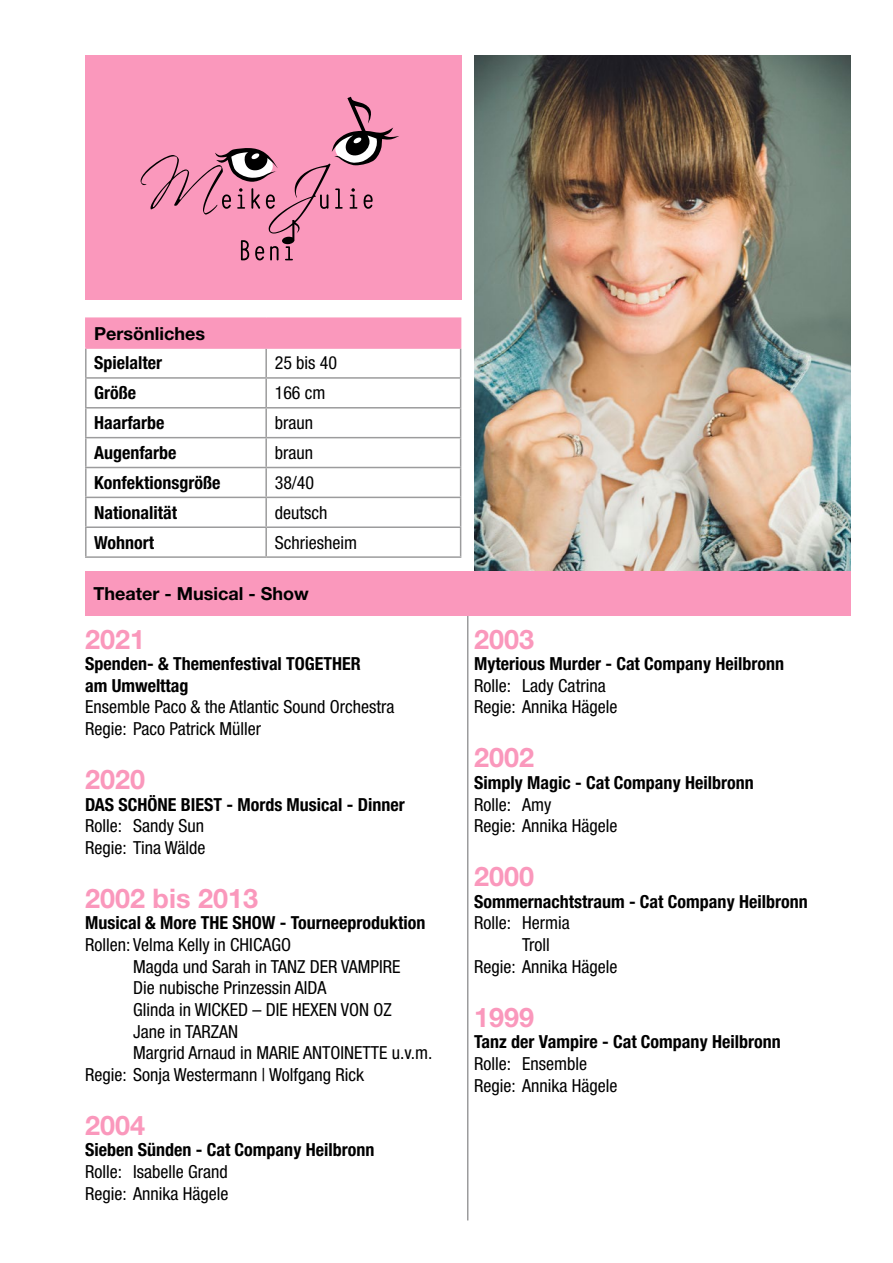
<style>
.page{position:relative;width:893px;height:1263px;background:#fff}
.page>*{position:absolute;margin:0;border:0;box-sizing:border-box;transform-origin:0 0}
.t1{font:700 27px "Helvetica Neue LT Pro";color:#fa98bc}
.t2{font:condensed 18px/21.6px "Helvetica Neue LT Pro";color:#000}
.t3{font:700 condensed 18px/21.6px "Helvetica Neue LT Pro";color:#000}
.t4{font:700 18px "Helvetica Neue LT Pro";color:#000}
</style>
<div class="page">
<hr style="left:467px;top:585px;width:1px;height:635px;background:#9c9c9d">
<img style="left:474px;top:55px;width:376px;height:516px">
<div style="left:85px;top:55px;width:376px;height:245px;background:#fa98bc"></div>
<div style="left:86px;top:318px;width:375px;height:30px;background:#fa98bc"></div>
<svg style="left:87px;top:349px;width:373px;height:207px"></svg>
<hr style="left:85px;top:317px;width:181px;height:2px;background:#fa98bc">
<hr style="left:85px;top:319px;width:2px;height:28px;background:#fa98bc">
<hr style="left:266px;top:317px;width:195px;height:2px;background:#fa98bc">
<hr style="left:85px;top:347px;width:181px;height:2px;background:#fa98bc">
<hr style="left:266px;top:347px;width:195px;height:2px;background:#fa98bc">
<hr style="left:85px;top:349px;width:2px;height:28px;background:#9c9c9d">
<hr style="left:265px;top:349px;width:2px;height:28px;background:#9c9c9d">
<hr style="left:85px;top:377px;width:181px;height:2px;background:#9c9c9d">
<hr style="left:85px;top:379px;width:2px;height:28px;background:#9c9c9d">
<hr style="left:266px;top:377px;width:195px;height:2px;background:#9c9c9d">
<hr style="left:265px;top:379px;width:2px;height:28px;background:#9c9c9d">
<hr style="left:85px;top:407px;width:181px;height:1px;background:#9c9c9d">
<hr style="left:85px;top:408px;width:2px;height:29px;background:#9c9c9d">
<hr style="left:266px;top:407px;width:195px;height:1px;background:#9c9c9d">
<hr style="left:265px;top:408px;width:2px;height:29px;background:#9c9c9d">
<hr style="left:85px;top:437px;width:181px;height:1px;background:#9c9c9d">
<hr style="left:85px;top:438px;width:2px;height:29px;background:#9c9c9d">
<hr style="left:266px;top:437px;width:195px;height:1px;background:#9c9c9d">
<hr style="left:265px;top:438px;width:2px;height:29px;background:#9c9c9d">
<hr style="left:85px;top:467px;width:181px;height:1px;background:#9c9c9d">
<hr style="left:85px;top:468px;width:2px;height:29px;background:#9c9c9d">
<hr style="left:266px;top:467px;width:195px;height:1px;background:#9c9c9d">
<hr style="left:265px;top:468px;width:2px;height:29px;background:#9c9c9d">
<hr style="left:85px;top:497px;width:181px;height:1px;background:#9c9c9d">
<hr style="left:85px;top:498px;width:2px;height:28px;background:#9c9c9d">
<hr style="left:266px;top:497px;width:195px;height:1px;background:#9c9c9d">
<hr style="left:265px;top:498px;width:2px;height:28px;background:#9c9c9d">
<hr style="left:85px;top:526px;width:181px;height:2px;background:#9c9c9d">
<hr style="left:85px;top:528px;width:2px;height:28px;background:#9c9c9d">
<hr style="left:266px;top:526px;width:195px;height:2px;background:#9c9c9d">
<hr style="left:265px;top:528px;width:2px;height:28px;background:#9c9c9d">
<svg style="left:460px;top:348px;width:1px;height:208px"></svg>
<hr style="left:85px;top:556px;width:181px;height:2px;background:#9c9c9d">
<hr style="left:266px;top:556px;width:195px;height:2px;background:#9c9c9d">
<div style="left:85px;top:571px;width:765px;height:44px;background:#fa98bc"></div>
<svg style="left:141px;top:97px;width:258px;height:163px"></svg>
<p class="t4" style="left:94px;top:322px;width:112px">Persönliches</p>
<p class="t3" style="left:94px;top:352px;width:69px">Spielalter</p>
<p class="t2" style="left:275px;top:352px;width:64px">25 bis 40</p>
<p class="t3" style="left:94px;top:382px;width:43px">Größe</p>
<p class="t2" style="left:275px;top:382px;width:52px">166 cm</p>
<p class="t3" style="left:94px;top:412px;width:72px">Haarfarbe</p>
<p class="t2" style="left:275px;top:412px;width:40px">braun</p>
<p class="t3" style="left:94px;top:442px;width:84px">Augenfarbe</p>
<p class="t2" style="left:275px;top:442px;width:40px">braun</p>
<p class="t3" style="left:94px;top:471px;width:128px">Konfektionsgröße</p>
<p class="t2" style="left:275px;top:472px;width:41px">38/40</p>
<p class="t3" style="left:94px;top:501px;width:84px">Nationalität</p>
<p class="t2" style="left:275px;top:501px;width:54px">deutsch</p>
<p class="t3" style="left:94px;top:531px;width:61px">Wohnort</p>
<p class="t2" style="left:275px;top:531px;width:84px">Schriesheim</p>
<p class="t4" style="left:94px;top:582px;width:217px">Theater - Musical - Show</p>
<h1 class="t1" style="left:85px;top:622px;width:62px">2021</h1>
<p class="t3" style="left:85px;top:653px;width:277px">Spenden- &amp; Themenfestival TOGETHER am Umwelttag</p>
<p class="t2" style="left:85px;top:696px;width:311px">Ensemble Paco &amp; the Atlantic Sound Orchestra<br>Regie: Paco Patrick Müller</p>
<h1 class="t1" style="left:85px;top:763px;width:62px">2020</h1>
<p class="t3" style="left:85px;top:793px;width:321px">DAS SCHÖNE BIEST - Mords Musical - Dinner</p>
<p class="t2" style="left:85px;top:815px;width:122px">Rolle: Sandy Sun<br>Regie: Tina Wälde</p>
<h1 class="t1" style="left:85px;top:881px;width:175px">2002 bis 2013</h1>
<p class="t3" style="left:85px;top:912px;width:342px">Musical &amp; More THE SHOW - Tourneeproduktion</p>
<p class="t2" style="left:85px;top:934px;width:207px">Rollen: Velma Kelly in CHICAGO</p>
<p class="t2" style="left:133px;top:955px;width:269px">Magda und Sarah in TANZ DER VAMPIRE</p>
<p class="t2" style="left:133px;top:977px;width:195px">Die nubische Prinzessin AIDA</p>
<p class="t2" style="left:133px;top:998px;width:260px">Glinda in WICKED – DIE HEXEN VON OZ</p>
<p class="t2" style="left:133px;top:1020px;width:106px">Jane in TARZAN</p>
<p class="t2" style="left:133px;top:1042px;width:301px">Margrid Arnaud in MARIE ANTOINETTE u.v.m.</p>
<p class="t2" style="left:85px;top:1063px;width:281px">Regie: Sonja Westermann | Wolfgang Rick</p>
<h1 class="t1" style="left:85px;top:1108px;width:62px">2004</h1>
<p class="t3" style="left:85px;top:1139px;width:291px">Sieben Sünden - Cat Company Heilbronn</p>
<p class="t2" style="left:85px;top:1160px;width:145px">Rolle: Isabelle Grand<br>Regie: Annika Hägele</p>
<h1 class="t1" style="left:474px;top:622px;width:62px">2003</h1>
<p class="t3" style="left:474px;top:653px;width:311px">Myterious Murder - Cat Company Heilbronn</p>
<p class="t2" style="left:474px;top:674px;width:145px">Rolle: Lady Catrina<br>Regie: Annika Hägele</p>
<h1 class="t1" style="left:474px;top:741px;width:62px">2002</h1>
<p class="t3" style="left:474px;top:772px;width:281px">Simply Magic - Cat Company Heilbronn</p>
<p class="t2" style="left:474px;top:793px;width:145px">Rolle: Amy<br>Regie: Annika Hägele</p>
<h1 class="t1" style="left:474px;top:860px;width:62px">2000</h1>
<p class="t3" style="left:474px;top:890px;width:335px">Sommernachtstraum - Cat Company Heilbronn</p>
<p class="t2" style="left:474px;top:912px;width:97px">Rolle: Hermia</p>
<p class="t2" style="left:522px;top:934px;width:29px">Troll</p>
<p class="t2" style="left:474px;top:955px;width:145px">Regie: Annika Hägele</p>
<h1 class="t1" style="left:474px;top:1000px;width:62px">1999</h1>
<p class="t3" style="left:474px;top:1031px;width:308px">Tanz der Vampire - Cat Company Heilbronn</p>
<p class="t2" style="left:474px;top:1052px;width:145px">Rolle: Ensemble<br>Regie: Annika Hägele</p>
</div>
